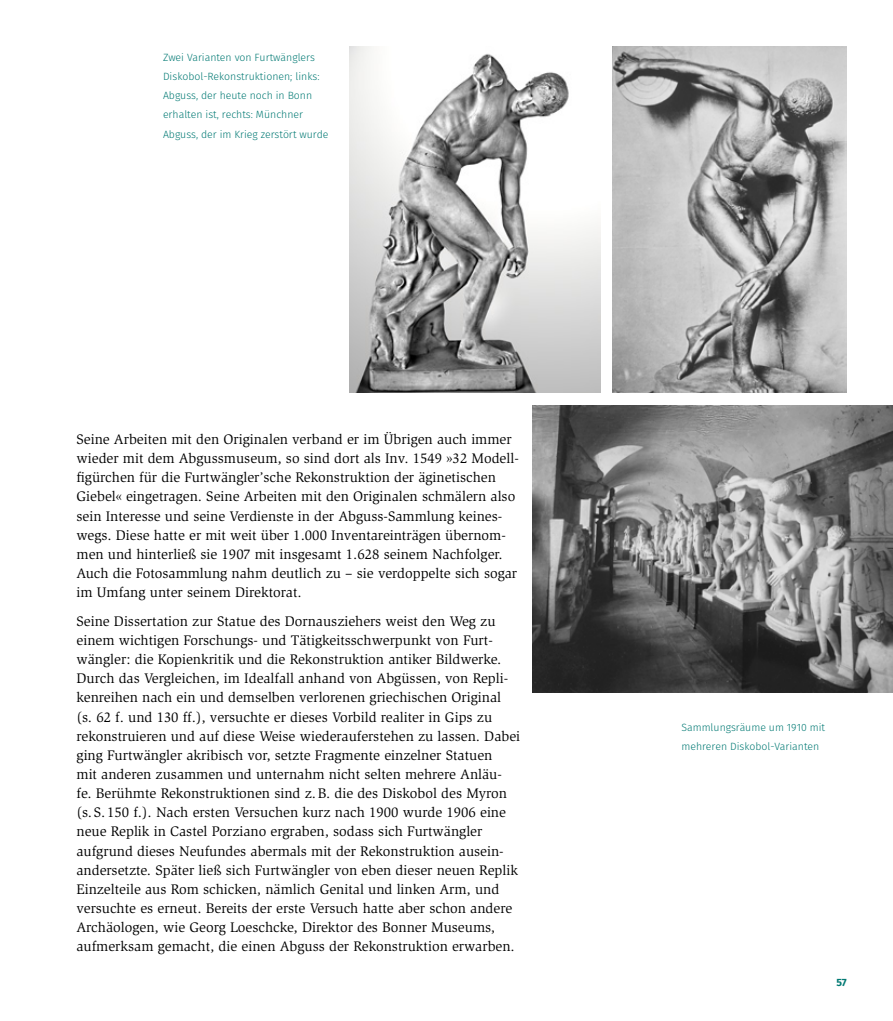
<style>
.page{position:relative;width:893px;height:1021px;background:#fff}
.page>*{position:absolute;margin:0;border:0;box-sizing:border-box;transform-origin:0 0}
.t1{font:14.25px/19.2px "Slimbach";color:#000}
.t2{font:300 10.5px/19.2px "Fira Sans";color:#007973}
.t3{font:700 10.5px "Fira Sans";color:#007973}
</style>
<div class="page">
<img style="left:350px;top:46px;width:251px;height:346px">
<img style="left:533px;top:405px;width:360px;height:287px">
<img style="left:613px;top:46px;width:233px;height:347px">
<p class="t2" style="left:163px;top:48px;width:167px">Zwei Varianten von Furtwänglers Diskobol-Rekonstruktionen; links:<br>Abguss, der heute noch in Bonn erhalten ist, rechts: Münchner Abguss, der im Krieg zerstört wurde</p>
<p class="t1" style="left:77px;top:429px;width:444px">Seine Arbeiten mit den Originalen verband er im Übrigen auch immer wieder mit dem Abgussmuseum, so sind dort als Inv. 1549 »32 Modell&shy;figürchen für die Furtwängler’sche Rekonstruktion der äginetischen Giebel« eingetragen. Seine Arbeiten mit den Originalen schmälern also sein Interesse und seine Verdienste in der Abguss-Sammlung keines&shy;wegs. Diese hatte er mit weit über 1.000 Inventareinträgen übernom&shy;men und hinterließ sie 1907 mit insgesamt 1.628 seinem Nachfolger.<br>Auch die Fotosammlung nahm deutlich zu – sie verdoppelte sich sogar im Umfang unter seinem Direktorat.</p>
<p class="t1" style="left:77px;top:611px;width:445px">Seine Dissertation zur Statue des Dornausziehers weist den Weg zu einem wichtigen Forschungs- und Tätigkeitsschwerpunkt von Furt&shy;wängler: die Kopienkritik und die Rekonstruktion antiker Bildwerke.<br>Durch das Vergleichen, im Idealfall anhand von Abgüssen, von Repli&shy;kenreihen nach ein und demselben verlorenen griechischen Original (s. 62 f. und 130 ff.), versuchte er dieses Vorbild realiter in Gips zu rekonstruieren und auf diese Weise wiederauferstehen zu lassen. Dabei ging Furtwängler akribisch vor, setzte Fragmente einzelner Statuen<br>mit anderen zusammen und unternahm nicht selten mehrere Anläu&shy;fe. Berühmte Rekonstruktionen sind z.B. die des Diskobol des Myron (s.S.150 f.). Nach ersten Versuchen kurz nach 1900 wurde 1906 eine neue Replik in Castel Porziano ergraben, sodass sich Furtwängler aufgrund dieses Neufundes abermals mit der Rekonstruktion ausein&shy;andersetzte. Später ließ sich Furtwängler von eben dieser neuen Replik Einzelteile aus Rom schicken, nämlich Genital und linken Arm, und versuchte es erneut. Bereits der erste Versuch hatte aber schon andere Archäologen, wie Georg Loeschcke, Direktor des Bonner Museums, aufmerksam gemacht, die einen Abguss der Rekonstruktion erwarben.</p>
<p class="t2" style="left:681px;top:717px;width:145px">Sammlungsräume um 1910 mit mehreren Diskobol-Varianten</p>
<p class="t3" style="left:836px;top:974px;width:12px">57</p>
</div>
